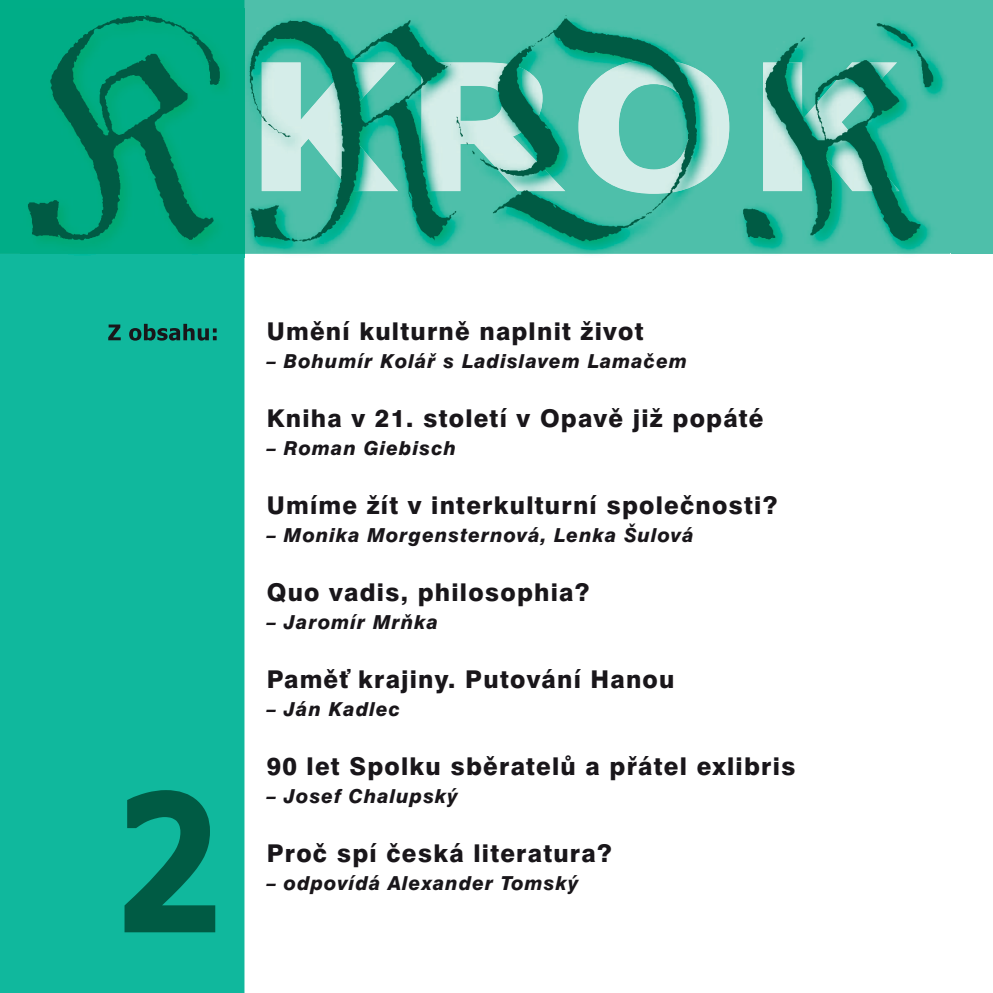
<style>
.page{position:relative;width:993px;height:993px;background:#fff}
.page>*{position:absolute;margin:0;border:0;box-sizing:border-box;transform-origin:0 0}
.t1{font:175px "Tahoma";color:#005b44}
.t2{font:800 24.5px "Swiss 721 AT";letter-spacing:.05em;color:#19161a}
.t3{font:italic 800 19.25px "Swiss 721 AT";letter-spacing:.05em;color:#19161a}
</style>
<div class="page">
<div style="left:976px;top:0;width:16px;height:254px;background:#4ebfaa"></div>
<div style="left:0;top:254px;width:244px;height:737px;background:#10b89d"></div>
<img style="left:0;top:0;width:976px;height:254px">
<svg style="left:108px;top:324px;width:108px;height:16px;background:#137264"></svg>
<h1 class="t1" style="left:121px;top:763px;width:97px">2</h1>
<p class="t2" style="left:267px;top:317px;width:378px">Umění kulturně naplnit život</p>
<p class="t3" style="left:267px;top:354px;width:422px">– Bohumír Kolář s Ladislavem Lamačem</p>
<p class="t2" style="left:267px;top:404px;width:498px">Kniha v 21. století v Opavě již popáté</p>
<p class="t3" style="left:267px;top:441px;width:191px">– Roman Giebisch</p>
<p class="t2" style="left:267px;top:491px;width:512px">Umíme žít v interkulturní společnosti?</p>
<p class="t3" style="left:267px;top:528px;width:428px">– Monika Morgensternová, Lenka Šulová</p>
<p class="t2" style="left:267px;top:578px;width:324px">Quo vadis, philosophia?</p>
<p class="t3" style="left:267px;top:615px;width:173px">– Jaromír Mrňka</p>
<p class="t2" style="left:267px;top:665px;width:409px">Paměť krajiny. Putování Hanou</p>
<p class="t3" style="left:267px;top:702px;width:135px">– Ján Kadlec</p>
<p class="t2" style="left:267px;top:752px;width:530px">90 let Spolku sběratelů a přátel exlibris</p>
<p class="t3" style="left:267px;top:789px;width:192px">– Josef Chalupský</p>
<p class="t2" style="left:267px;top:838px;width:346px">Proč spí česká literatura?</p>
<p class="t3" style="left:267px;top:875px;width:313px">– odpovídá Alexander Tomský</p>
</div>
